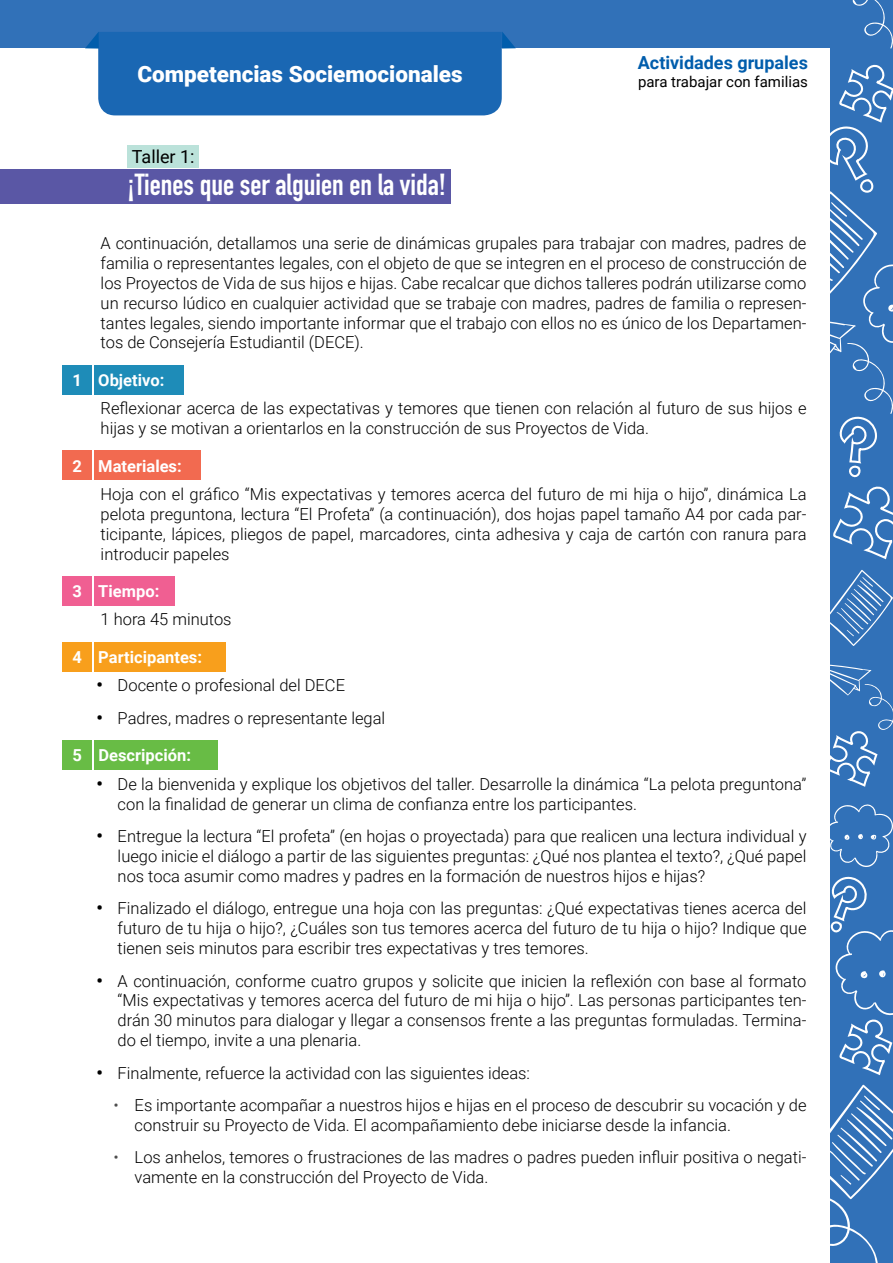
<style>
.page{position:relative;width:893px;height:1263px;background:#3171b8}
.page>*{position:absolute;margin:0;border:0;box-sizing:border-box;transform-origin:0 0}
.t2{font:700 30px "DIN Condensed";color:#fff}
.t1{font:900 22.5px "Roboto";color:#fff}
.None-2{font:700 18px "Roboto";color:#015dac}
.t1-2{font:18px "Roboto";color:#000}
.texto{font:300 16.5px/19.8px "Roboto";color:#000;text-align:justify}
.titulo_pasos{font:700 16.5px "Roboto";color:#fff}
.numeros_titulos{font:700 16.5px "Roboto";color:#fff}
.t3{font:15px "Roboto";color:#000}
.s1{font-weight:700;font-size:18px}
.s2{color:#4d4d4d}
</style>
<div class="page">
<div style="left:0;top:49px;width:829px;height:1214px;background:#fff"></div>
<div style="left:85px;top:32px;width:431px;height:83px;background:#1a67b3"></div>
<svg style="left:833px;top:486px;width:60px;height:74px"></svg>
<svg style="left:829px;top:663px;width:64px;height:125px"></svg>
<svg style="left:852px;top:0;width:41px;height:49px"></svg>
<svg style="left:829px;top:1084px;width:64px;height:179px"></svg>
<svg style="left:829px;top:570px;width:64px;height:76px"></svg>
<svg style="left:862px;top:577px;width:11px;height:10px"></svg>
<svg style="left:829px;top:803px;width:64px;height:65px"></svg>
<svg style="left:829px;top:874px;width:64px;height:203px"></svg>
<svg style="left:829px;top:63px;width:64px;height:416px"></svg>
<div style="left:0;top:170px;width:450px;height:34px;background:#5a57a5"></div>
<div style="left:128px;top:146px;width:71px;height:22px;background:#bbe2da"></div>
<div style="left:62px;top:365px;width:30px;height:30px;background:#1e8cb8"></div>
<div style="left:94px;top:365px;width:89px;height:30px;background:#1e8cb8"></div>
<div style="left:62px;top:450px;width:30px;height:30px;background:#f26a50"></div>
<div style="left:94px;top:450px;width:106px;height:30px;background:#f26a50"></div>
<div style="left:62px;top:576px;width:30px;height:30px;background:#f05f92"></div>
<div style="left:94px;top:576px;width:81px;height:30px;background:#f05f92"></div>
<div style="left:62px;top:642px;width:30px;height:30px;background:#f89f1c"></div>
<div style="left:94px;top:642px;width:132px;height:30px;background:#f89f1c"></div>
<div style="left:62px;top:740px;width:30px;height:30px;background:#68bc45"></div>
<div style="left:94px;top:740px;width:124px;height:30px;background:#68bc45"></div>
<h2 class="t1" style="left:137px;top:58px;width:327px">Competencias Sociemocionales</h2>
<p class="t1-2" style="left:132px;top:144px;width:64px">Taller 1:</p>
<p class="t2" style="left:128px;top:165px;width:320px">¡Tienes que ser alguien en la vida!</p>
<p class="None-2" style="left:638px;top:50px;width:172px">Actividades grupales</p>
<p class="t3" style="left:638px;top:71px;width:171px">para trabajar con familias</p>
<p class="texto" style="left:101px;top:233px;width:707px">A continuación, detallamos una serie de dinámicas grupales para trabajar con madres, padres de familia o representantes legales, con el objeto de que se integren en el proceso de construcción de los Proyectos de Vida de sus hijos e hijas. Cabe recalcar que dichos talleres podrán utilizarse como un recurso lúdico en cualquier actividad que se trabaje con madres, padres de familia o represen&shy;tantes legales, siendo importante informar que el trabajo con ellos no es único de los Departamen&shy;tos de Consejería Estudiantil (DECE).</p>
<p class="numeros_titulos" style="left:73px;top:368px;width:11px">1</p>
<p class="titulo_pasos" style="left:98px;top:368px;width:68px">Objetivo:</p>
<p class="texto" style="left:101px;top:398px;width:707px">Reflexionar acerca de las expectativas y temores que tienen con relación al futuro de sus hijos e hijas y se motivan a orientarlos en la construcción de sus Proyectos de Vida.</p>
<p class="numeros_titulos" style="left:73px;top:454px;width:11px">2</p>
<p class="titulo_pasos" style="left:98px;top:454px;width:85px">Materiales:</p>
<p class="texto" style="left:101px;top:484px;width:707px">Hoja con el gráfico “Mis expectativas y temores acerca del futuro de mi hija o hijo”, dinámica La pelota preguntona, lectura “El Profeta” (a continuación), dos hojas papel tamaño A4 por cada par&shy;ticipante, lápices, pliegos de papel, marcadores, cinta adhesiva y caja de cartón con ranura para introducir papeles</p>
<p class="numeros_titulos" style="left:73px;top:579px;width:11px">3</p>
<p class="titulo_pasos" style="left:98px;top:579px;width:63px">Tiempo:</p>
<p class="texto" style="left:101px;top:609px;width:133px">1 hora 45 minutos</p>
<p class="numeros_titulos" style="left:73px;top:645px;width:11px">4</p>
<p class="titulo_pasos" style="left:98px;top:645px;width:105px">Participantes:</p>
<p class="texto" style="left:96px;top:675px;width:250px"><span class="s1">•</span> Docente o profesional del DECE</p>
<p class="texto" style="left:96px;top:707px;width:290px"><span class="s1">•</span> Padres, madres o representante legal</p>
<p class="numeros_titulos" style="left:73px;top:744px;width:11px">5</p>
<p class="titulo_pasos" style="left:99px;top:744px;width:94px">Descripción:</p>
<p class="texto" style="left:118px;top:773px;width:690px;text-indent:-21px"><span class="s1">•</span> De la bienvenida y explique los objetivos del taller. Desarrolle la dinámica “La pelota preguntona” con la finalidad de generar un clima de confianza entre los participantes.</p>
<p class="texto" style="left:118px;top:826px;width:690px;text-indent:-21px"><span class="s1">•</span> Entregue la lectura “El profeta” (en hojas o proyectada) para que realicen una lectura individual y luego inicie el diálogo a partir de las siguientes preguntas: ¿Qué nos plantea el texto?, ¿Qué papel nos toca asumir como madres y padres en la formación de nuestros hijos e hijas?</p>
<p class="texto" style="left:118px;top:898px;width:690px;text-indent:-21px"><span class="s1">•</span> Finalizado el diálogo, entregue una hoja con las preguntas: ¿Qué expectativas tienes acerca del futuro de tu hija o hijo?, ¿Cuáles son tus temores acerca del futuro de tu hija o hijo? Indique que tienen seis minutos para escribir tres expectativas y tres temores.</p>
<p class="texto" style="left:118px;top:970px;width:690px;text-indent:-21px"><span class="s1">•</span> A continuación, conforme cuatro grupos y solicite que inicien la reflexión con base al formato “Mis expectativas y temores acerca del futuro de mi hija o hijo”. Las personas participantes ten&shy;drán 30 minutos para dialogar y llegar a consensos frente a las preguntas formuladas. Termina&shy;do el tiempo, invite a una plenaria.</p>
<p class="texto" style="left:96px;top:1062px;width:435px"><span class="s1">•</span> Finalmente, refuerce la actividad con las siguientes ideas:</p>
<p class="texto" style="left:135px;top:1095px;width:673px;text-indent:-21px"><span class="s2">•</span> Es importante acompañar a nuestros hijos e hijas en el proceso de descubrir su vocación y de construir su Proyecto de Vida. El acompañamiento debe iniciarse desde la infancia.</p>
<p class="texto" style="left:135px;top:1147px;width:673px;text-indent:-21px"><span class="s2">•</span> Los anhelos, temores o frustraciones de las madres o padres pueden influir positiva o negati&shy;vamente en la construcción del Proyecto de Vida.</p>
</div>
